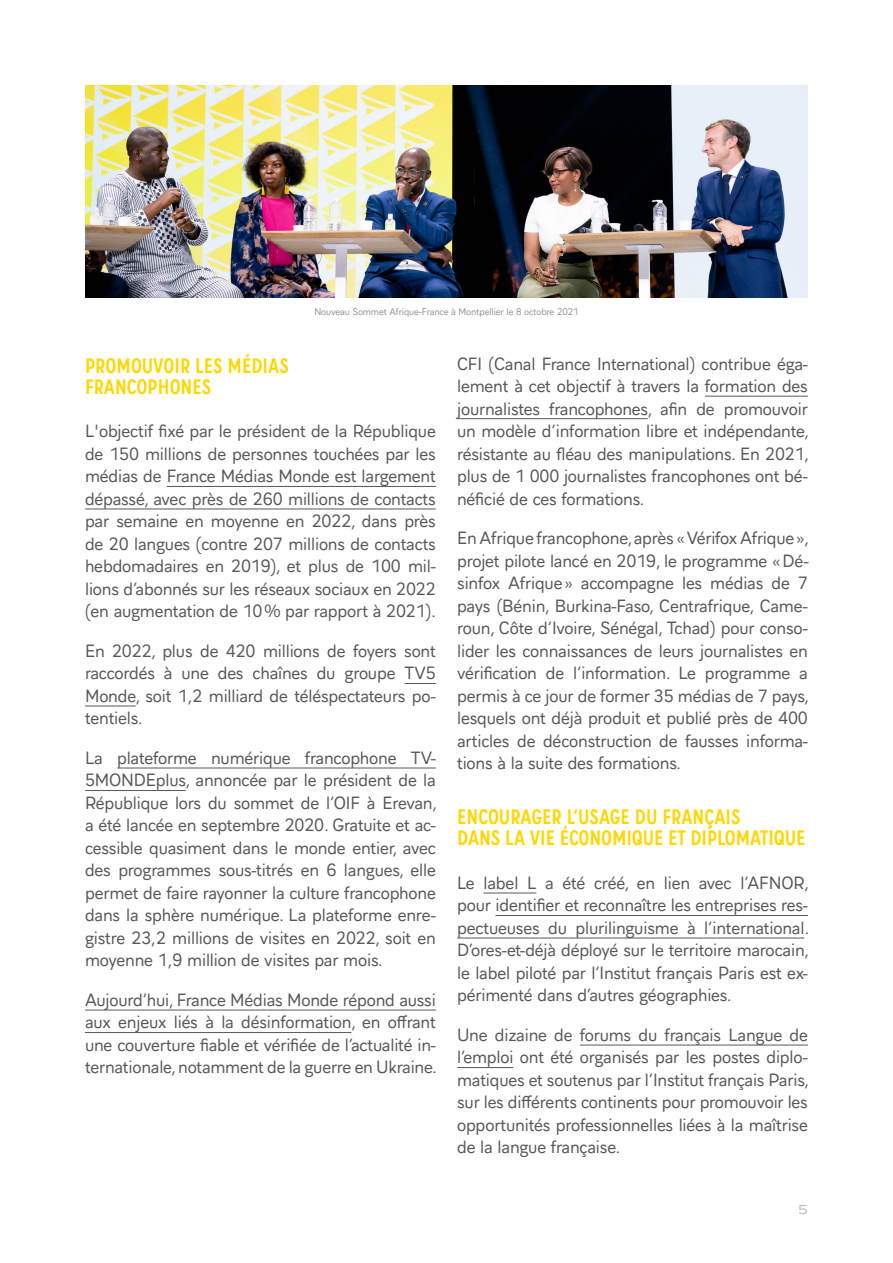
<style>
.page{position:relative;width:893px;height:1263px;background:#fff}
.page>*{position:absolute;margin:0;border:0;box-sizing:border-box;transform-origin:0 0}
.Sous_titre{font:700 19.5px/21px "Aiglon Pro Condensed";letter-spacing:-.005em;color:#ffd700}
.Texte_courant{font:16.5px/22.5px "Aiglon Pro";letter-spacing:-.01em;color:#595959;text-align:justify}
.t1{font:12px "Aiglon Pro Extended";color:#bcbdc0}
.Légendes_photos{font:9px "Aiglon Pro";letter-spacing:-.01em;color:#939598}
</style>
<div class="page">
<hr style="left:167px;top:486px;width:269px;height:1px;background:#595959">
<hr style="left:85px;top:509px;width:351px;height:1px;background:#595959">
<hr style="left:405px;top:683px;width:31px;height:1px;background:#595959">
<hr style="left:85px;top:706px;width:51px;height:1px;background:#595959">
<hr style="left:117px;top:768px;width:319px;height:1px;background:#595959">
<hr style="left:85px;top:790px;width:101px;height:1px;background:#595959">
<hr style="left:85px;top:1010px;width:351px;height:1px;background:#595959">
<hr style="left:85px;top:1032px;width:266px;height:1px;background:#595959">
<hr style="left:705px;top:396px;width:103px;height:1px;background:#595959">
<hr style="left:457px;top:418px;width:191px;height:1px;background:#595959">
<hr style="left:483px;top:893px;width:53px;height:1px;background:#595959">
<hr style="left:495px;top:915px;width:313px;height:1px;background:#595959">
<hr style="left:457px;top:938px;width:347px;height:1px;background:#595959">
<hr style="left:580px;top:1045px;width:228px;height:1px;background:#595959">
<hr style="left:457px;top:1067px;width:56px;height:1px;background:#595959">
<img style="left:85px;top:85px;width:723px;height:213px">
<p class="Légendes_photos" style="left:314px;top:304px;width:266px">Nouveau Sommet Afrique-France à Montpellier le 8 octobre 2021</p>
<p class="Sous_titre" style="left:85px;top:353px;width:205px">PROMOUVOIR LES MÉDIAS<br>FRANCOPHONES</p>
<p class="Texte_courant" style="left:85px;top:418px;width:353px">L'objectif fixé par le président de la République de 150 millions de personnes touchées par les médias de France Médias Monde est largement dépassé, avec près de 260 millions de contacts par semaine en moyenne en 2022, dans près de 20 langues (contre 207 millions de contacts hebdomadaires en 2019), et plus de 100 mil&shy;lions d’abonnés sur les réseaux sociaux en 2022 (en augmentation de 10% par rapport à 2021).</p>
<p class="Texte_courant" style="left:85px;top:638px;width:352px">En 2022, plus de 420 millions de foyers sont raccordés à une des chaînes du groupe TV5<br>Monde, soit 1,2 milliard de téléspectateurs po&shy;tentiels.</p>
<p class="Texte_courant" style="left:85px;top:745px;width:354px">La plateforme numérique francophone TV-5MONDEplus, annoncée par le président de la République lors du sommet de l’OIF à Erevan, a été lancée en septembre 2020. Gratuite et ac&shy;cessible quasiment dans le monde entier, avec des programmes sous-titrés en 6 langues, elle permet de faire rayonner la culture francophone dans la sphère numérique. La plateforme enre&shy;gistre 23,2 millions de visites en 2022, soit en moyenne 1,9 million de visites par mois.</p>
<p class="Texte_courant" style="left:85px;top:987px;width:354px">Aujourd’hui, France Médias Monde répond aussi aux enjeux liés à la désinformation, en offrant une couverture fiable et vérifiée de l’actualité in&shy;ternationale, notamment de la guerre en Ukraine.</p>
<p class="Texte_courant" style="left:457px;top:351px;width:354px">CFI (Canal France International) contribue éga&shy;lement à cet objectif à travers la formation des journalistes francophones, afin de promouvoir un modèle d’information libre et indépendante, résistante au fléau des manipulations. En 2021, plus de 1 000 journalistes francophones ont bé&shy;néficié de ces formations.</p>
<p class="Texte_courant" style="left:457px;top:525px;width:354px">En Afrique francophone, après «Vérifox Afrique», projet pilote lancé en 2019, le programme «Dé&shy;sinfox Afrique» accompagne les médias de 7 pays (Bénin, Burkina-Faso, Centrafrique, Came&shy;roun, Côte d’Ivoire, Sénégal, Tchad) pour conso&shy;lider les connaissances de leurs journalistes en vérification de l’information. Le programme a permis à ce jour de former 35 médias de 7 pays, lesquels ont déjà produit et publié près de 400 articles de déconstruction de fausses informa&shy;tions à la suite des formations.</p>
<p class="Sous_titre" style="left:457px;top:805px;width:350px">ENCOURAGER L’USAGE DU FRANÇAIS<br>DANS LA VIE ÉCONOMIQUE ET DIPLOMATIQUE</p>
<p class="Texte_courant" style="left:457px;top:870px;width:354px">Le label L a été créé, en lien avec l’AFNOR, pour identifier et reconnaître les entreprises res&shy;pectueuses du plurilinguisme à l’international.<br>D’ores-et-déjà déployé sur le territoire marocain, le label piloté par l’Institut français Paris est ex&shy;périmenté dans d’autres géographies.</p>
<p class="Texte_courant" style="left:457px;top:1022px;width:354px">Une dizaine de forums du français Langue de l’emploi ont été organisés par les postes diplo&shy;matiques et soutenus par l’Institut français Paris, sur les différents continents pour promouvoir les opportunités professionnelles liées à la maîtrise de la langue française.</p>
<p class="t1" style="left:798px;top:1199px;width:11px">5</p>
</div>
